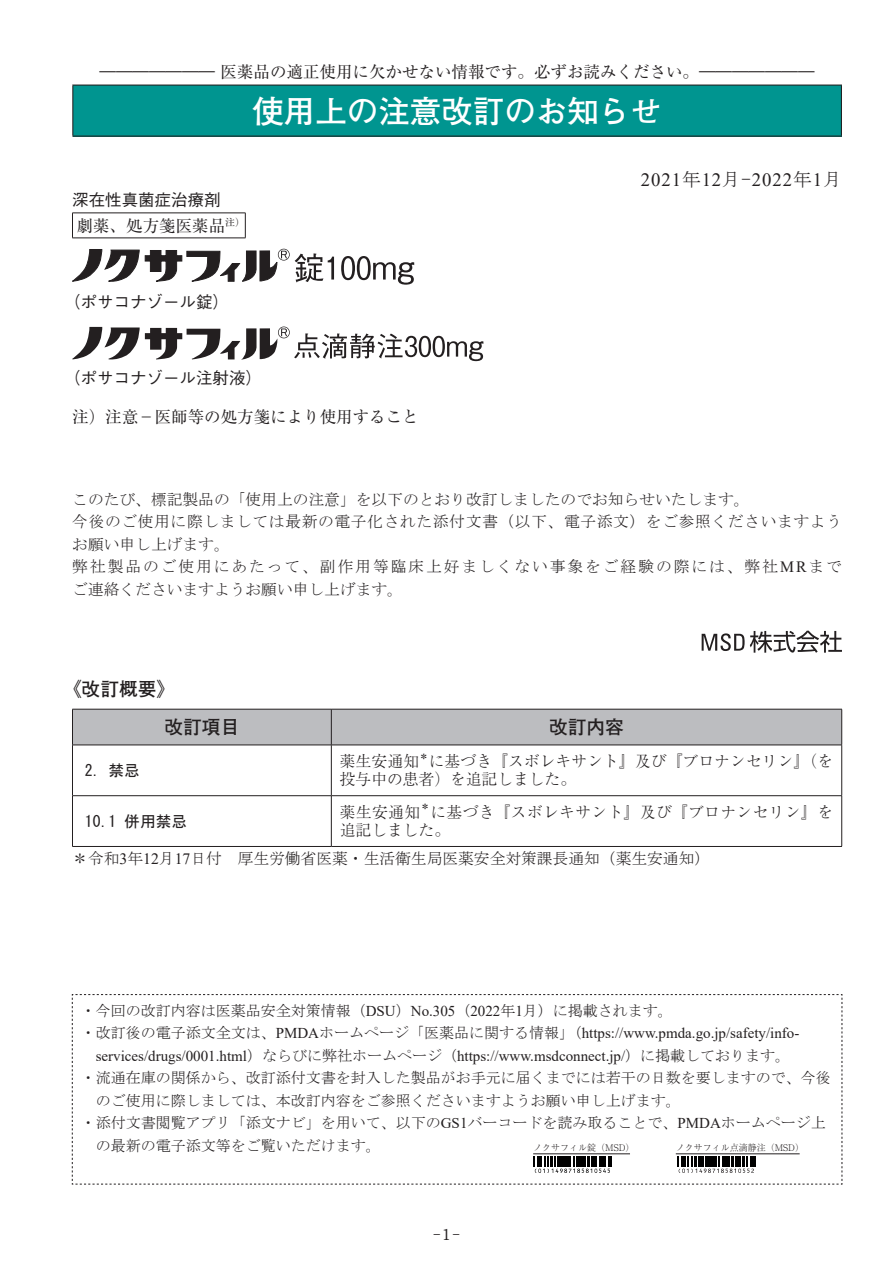
<style>
.page{position:relative;width:893px;height:1263px;background:#fff}
.page>*{position:absolute;margin:0;border:0;box-sizing:border-box;transform-origin:0 0}
.のお知らせ{font:700 31.5px "Futo Go B101 Pr 6";color:#fff}
.改訂連絡{font:18.75px "Times New Roman";letter-spacing:.05em;color:#231f20}
.リード文{font:700 18.75px "Futo Go B101 Pr 6";color:#231f20}
.告知文{font:16.5px "Ryumin Pr 6";color:#231f20}
.基本{font:500 16.5px "Gothic BBB Pr 6";color:#231f20}
.基本-2{font:16.5px "Ryumin Pr 6";color:#231f20}
.基本-3{font:16.5px "Ryumin Pro";color:#231f20}
.リード文-2{font:15.75px "MS Mincho";color:#231f20}
.t1{font:300 15.75px/18px "Ryumin Pr 6";letter-spacing:.01em;color:#231f20}
.リード文-3{font:15.75px/22.5px "MS Mincho";letter-spacing:.125em;color:#231f20}
.リード文-4{font:15.75px/22.5px "MS Mincho";letter-spacing:.04em;color:#231f20}
.t2{font:15.75px "MS Gothic";color:#231f20}
.t3{font:15px/22.5px "MS Mincho";color:#231f20}
.t4{font:15px/22.5px "Times New Roman";color:#231f20;text-align:center}
.t5{font:700 15px "Futo Min A101 Pr 6";color:#231f20}
.t6{font:300 9.45px "Ryumin Pr 6";color:#231f20}
.t7{font:300 9px "Ryumin Pr 6";color:#231f20}
.s1{font-family:"MS Mincho"}
.s2{font-family:"Times New Roman"}
</style>
<div class="page">
<div style="left:73px;top:85px;width:768px;height:51px;background:#009590"></div>
<hr style="left:72px;top:85px;width:770px;height:1px;background:#231f20">
<hr style="left:72px;top:86px;width:1px;height:50px;background:#231f20">
<hr style="left:841px;top:86px;width:1px;height:50px;background:#231f20">
<hr style="left:72px;top:136px;width:770px;height:1px;background:#231f20">
<hr style="left:72px;top:213px;width:174px;height:1px;background:#231f20">
<svg style="left:72px;top:213px;width:1px;height:25px"></svg>
<svg style="left:245px;top:213px;width:1px;height:25px"></svg>
<hr style="left:72px;top:238px;width:174px;height:1px;background:#231f20">
<svg style="left:72px;top:249px;width:262px;height:33px"></svg>
<svg style="left:341px;top:256px;width:73px;height:29px"></svg>
<svg style="left:72px;top:327px;width:411px;height:34px"></svg>
<svg style="left:702px;top:631px;width:140px;height:22px"></svg>
<div style="left:73px;top:710px;width:768px;height:35px;background:#bcbdc0"></div>
<hr style="left:72px;top:709px;width:259px;height:1px;background:#231f20">
<hr style="left:72px;top:709px;width:1px;height:36px;background:#231f20">
<hr style="left:331px;top:709px;width:511px;height:1px;background:#231f20">
<hr style="left:331px;top:709px;width:1px;height:36px;background:#231f20">
<hr style="left:841px;top:709px;width:1px;height:36px;background:#231f20">
<hr style="left:72px;top:745px;width:259px;height:1px;background:#231f20">
<hr style="left:72px;top:745px;width:1px;height:50px;background:#231f20">
<hr style="left:331px;top:745px;width:511px;height:1px;background:#231f20">
<hr style="left:331px;top:745px;width:1px;height:50px;background:#231f20">
<hr style="left:841px;top:745px;width:1px;height:50px;background:#231f20">
<hr style="left:72px;top:795px;width:259px;height:1px;background:#231f20">
<hr style="left:72px;top:796px;width:1px;height:50px;background:#231f20">
<hr style="left:331px;top:795px;width:511px;height:1px;background:#231f20">
<hr style="left:331px;top:796px;width:1px;height:50px;background:#231f20">
<hr style="left:841px;top:796px;width:1px;height:50px;background:#231f20">
<hr style="left:72px;top:846px;width:259px;height:1px;background:#231f20">
<hr style="left:331px;top:846px;width:511px;height:1px;background:#231f20">
<svg style="left:72px;top:994px;width:771px;height:191px"></svg>
<hr style="left:533px;top:1153px;width:97px;height:1px;background:#231f20">
<p class="告知文" style="left:100px;top:59px;width:716px">――――――― 医薬品の適正使用に欠かせない情報です。必ずお読みください。―――――――</p>
<p class="のお知らせ" style="left:252px;top:85px;width:411px">使用上の注意改訂のお知らせ</p>
<p class="基本" style="left:72px;top:187px;width:150px">深在性真菌症治療剤</p>
<p class="基本-3" style="left:77px;top:212px;width:170px">劇薬、処方箋医薬品<sup>注）</sup></p>
<p class="基本" style="left:64px;top:288px;width:166px">（ポサコナゾール錠）</p>
<p class="基本" style="left:64px;top:365px;width:199px">（ポサコナゾール注射液）</p>
<p class="基本-2" style="left:72px;top:404px;width:348px">注）注意－医師等の処方箋により使用すること</p>
<p class="改訂連絡" style="left:641px;top:167px;width:203px">2021<span class="s1">年</span>12<span class="s1">月-</span>2022<span class="s1">年</span>1<span class="s1">月</span></p>
<p class="リード文-2" style="left:72px;top:491px;width:679px">このたび、標記製品の「使用上の注意」を以下のとおり改訂しましたのでお知らせいたします。</p>
<p class="リード文-4" style="left:72px;top:510px;width:771px">今後のご使用に際しましては最新の電子化された添付文書（以下、電子添文）をご参照くださいますようお願い申し上げます。</p>
<p class="リード文-3" style="left:72px;top:555px;width:771px">弊社製品のご使用にあたって、副作用等臨床上好ましくない事象をご経験の際には、弊社<span class="s2">MR</span>までご連絡くださいますようお願い申し上げます。</p>
<p class="リード文" style="left:63px;top:674px;width:114px">《改訂概要》</p>
<p class="t2" style="left:85px;top:762px;width:57px">2. 禁忌</p>
<p class="リード文" style="left:164px;top:712px;width:76px">改訂項目</p>
<p class="リード文" style="left:549px;top:712px;width:76px">改訂内容</p>
<p class="t1" style="left:340px;top:751px;width:81px">薬生安通知</p>
<p class="t6" style="left:419px;top:749px;width:11px">＊</p>
<p class="t1" style="left:340px;top:751px;width:495px;text-indent:89px">に基づき『スボレキサント』及び『ブロナンセリン』（を投与中の患者）を追記しました。</p>
<p class="t1" style="left:340px;top:802px;width:82px">薬生安通知</p>
<p class="t6" style="left:420px;top:799px;width:11px">＊</p>
<p class="t1" style="left:340px;top:802px;width:495px;text-indent:91px">に基づき『スボレキサント』及び『ブロナンセリン』を追記しました。</p>
<p class="リード文-2" style="left:72px;top:851px;width:639px">＊令和<span class="s2">3</span>年<span class="s2">12</span>月<span class="s2">17</span>日付　厚生労働省医薬・生活衛生局医薬安全対策課長通知（薬生安通知）</p>
<p class="t2" style="left:85px;top:813px;width:104px">10.1 併用禁忌</p>
<p class="t3" style="left:81px;top:999px;width:594px">・今回の改訂内容は医薬品安全対策情報（<span class="s2">DSU</span>）<span class="s2">No.305</span>（<span class="s2">2022</span>年<span class="s2">1</span>月）に掲載されます。</p>
<p class="t4" style="left:81px;top:1021px;width:720px"><span class="s1">・改訂後の電子添文全文は、</span>PMDA<span class="s1">ホームページ「医薬品に関する情報」（</span>https://www.pmda.go.jp/safety/info&shy;services/drugs/0001.html<span class="s1">）ならびに弊社ホームページ（</span>https://www.msdconnect.jp/<span class="s1">）に掲載しております。</span></p>
<p class="t3" style="left:96px;top:1067px;width:737px;text-indent:-15px">・流通在庫の関係から、改訂添付文書を封入した製品がお手元に届くまでには若干の日数を要しますので、今後のご使用に際しましては、本改訂内容をご参照くださいますようお願い申し上げます。</p>
<p class="t3" style="left:96px;top:1112px;width:732px;text-indent:-15px">・添付文書閲覧アプリ「添文ナビ」を用いて、以下の<span class="s2">GS1</span>バーコードを読み取ることで、<span class="s2">PMDA</span>ホームページ上の最新の電子添文等をご覧いただけます。</p>
<p class="t7" style="left:533px;top:1141px;width:103px">ノクサフィル錠（MSD）</p>
<p class="t7" style="left:676px;top:1141px;width:130px">ノクサフィル点滴静注（MSD）</p>
<p class="t5" style="left:433px;top:1222px;width:28px">-1-</p>
</div>
